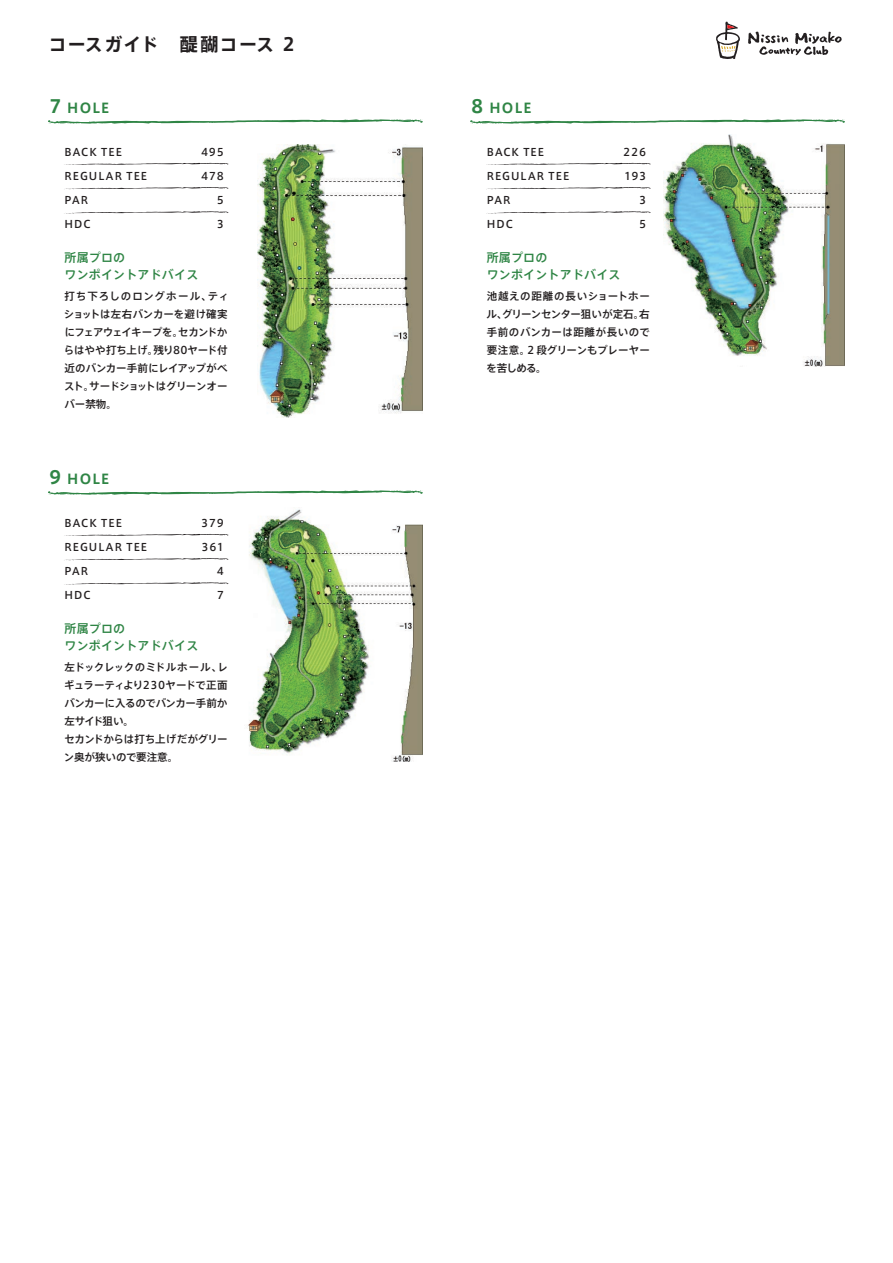
<style>
.page{position:relative;width:893px;height:1263px;background:#fff}
.page>*{position:absolute;margin:0;border:0;box-sizing:border-box;transform-origin:0 0}
.t1{font:700 18px "Axis Std";letter-spacing:.065em;color:#231f20}
.t2{font:700 13.5px "Axis Std";letter-spacing:.085em;color:#2f8545}
.t3{font:500 12px/16.5px "Axis Std";letter-spacing:.015em;color:#2f8545}
.t4{font:500 10.5px/18px "Axis Std";letter-spacing:.005em;color:#231f20}
.t5{font:500 10.5px/18px "Axis Std";letter-spacing:-.035em;color:#231f20}
.t6{font:500 10.5px "Axis Std";letter-spacing:.105em;color:#231f20}
.t7{font:500 10.5px "Axis Std";letter-spacing:.1em;color:#231f20}
.s1{font-size:18px}
</style>
<div class="page">
<svg style="left:48px;top:119px;width:375px;height:5px"></svg>
<svg style="left:64px;top:163px;width:165px;height:2px"></svg>
<svg style="left:64px;top:187px;width:165px;height:3px"></svg>
<svg style="left:64px;top:211px;width:165px;height:3px"></svg>
<svg style="left:470px;top:119px;width:375px;height:5px"></svg>
<svg style="left:486px;top:163px;width:165px;height:2px"></svg>
<svg style="left:486px;top:187px;width:165px;height:3px"></svg>
<svg style="left:486px;top:211px;width:165px;height:3px"></svg>
<svg style="left:48px;top:490px;width:375px;height:5px"></svg>
<svg style="left:64px;top:534px;width:165px;height:2px"></svg>
<svg style="left:64px;top:558px;width:165px;height:3px"></svg>
<svg style="left:64px;top:582px;width:165px;height:3px"></svg>
<img style="left:258px;top:144px;width:164px;height:273px">
<img style="left:664px;top:134px;width:180px;height:233px">
<img style="left:248px;top:509px;width:174px;height:253px">
<svg style="left:716px;top:22px;width:24px;height:37px"></svg>
<svg style="left:748px;top:32px;width:94px;height:23px"></svg>
<h1 class="t1" style="left:49px;top:30px;width:248px">コースガイド　醍醐コース 2</h1>
<p class="t2" style="left:49px;top:97px;width:62px"><span class="s1">7</span> HOLE</p>
<p class="t4" style="left:65px;top:142px;width:59px">BACK TEE</p>
<p class="t6" style="left:65px;top:168px;width:84px">REGULAR TEE</p>
<p class="t4" style="left:65px;top:190px;width:25px">PAR</p>
<p class="t4" style="left:65px;top:214px;width:28px">HDC</p>
<p class="t3" style="left:65px;top:248px;width:135px">所属プロの<br>ワンポイントアドバイス</p>
<p class="t4" style="left:201px;top:142px;width:24px">495</p>
<p class="t4" style="left:201px;top:166px;width:24px">478</p>
<p class="t4" style="left:217px;top:190px;width:9px">5</p>
<p class="t4" style="left:217px;top:214px;width:9px">3</p>
<p class="t4" style="left:64px;top:287px;width:167px">打ち下ろしのロングホール、ティショットは左右バンカーを避け確実にフェアウェイキープを。セカンドからはやや打ち上げ。残り80ヤード付近のバンカー手前にレイアップがベスト。サードショットはグリーンオーバー禁物。</p>
<p class="t2" style="left:49px;top:468px;width:62px"><span class="s1">9</span> HOLE</p>
<p class="t4" style="left:65px;top:513px;width:59px">BACK TEE</p>
<p class="t6" style="left:65px;top:539px;width:84px">REGULAR TEE</p>
<p class="t4" style="left:65px;top:561px;width:25px">PAR</p>
<p class="t4" style="left:65px;top:585px;width:28px">HDC</p>
<p class="t3" style="left:65px;top:619px;width:135px">所属プロの<br>ワンポイントアドバイス</p>
<p class="t4" style="left:201px;top:513px;width:24px">379</p>
<p class="t4" style="left:201px;top:537px;width:24px">361</p>
<p class="t4" style="left:217px;top:561px;width:9px">4</p>
<p class="t4" style="left:217px;top:585px;width:9px">7</p>
<p class="t5" style="left:64px;top:658px;width:165px">左ドックレックのミドルホール、レギュラーティより230ヤードで正面バンカーに入るのでバンカー手前か左サイド狙い。<br>セカンドからは打ち上げだがグリーン奥が狭いので要注意。</p>
<p class="t2" style="left:471px;top:97px;width:62px"><span class="s1">8</span> HOLE</p>
<p class="t4" style="left:487px;top:142px;width:59px">BACK TEE</p>
<p class="t7" style="left:487px;top:168px;width:84px">REGULAR TEE</p>
<p class="t4" style="left:487px;top:190px;width:25px">PAR</p>
<p class="t4" style="left:487px;top:214px;width:28px">HDC</p>
<p class="t3" style="left:487px;top:248px;width:135px">所属プロの<br>ワンポイントアドバイス</p>
<p class="t4" style="left:623px;top:142px;width:24px">226</p>
<p class="t4" style="left:624px;top:166px;width:24px">193</p>
<p class="t4" style="left:639px;top:190px;width:9px">3</p>
<p class="t4" style="left:639px;top:214px;width:9px">5</p>
<p class="t4" style="left:486px;top:287px;width:165px;text-align:justify">池越えの距離の長いショートホール、グリーンセンター狙いが定石。右手前のバンカーは距離が長いので要注意。２段グリーンもプレーヤーを苦しめる。</p>
</div>
